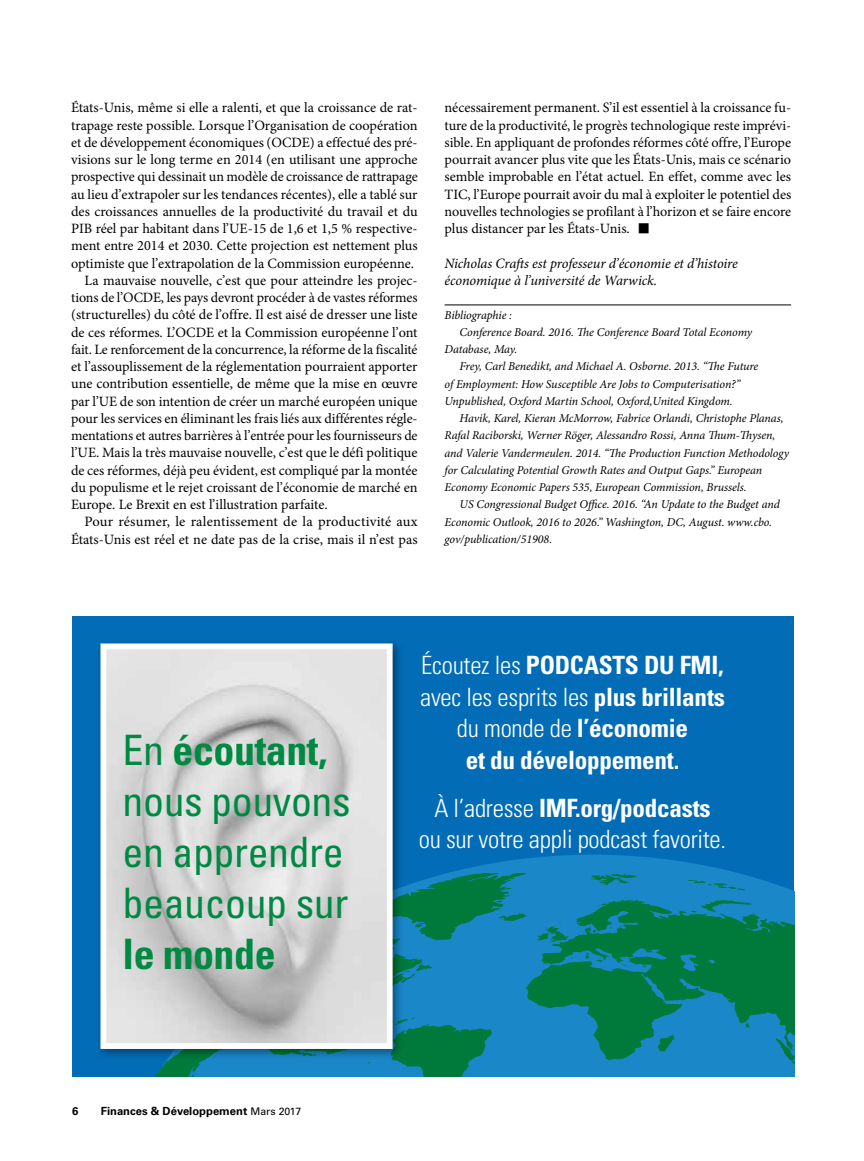
<style>
.page{position:relative;width:864px;height:1161px;background:#fff}
.page>*{position:absolute;margin:0;border:0;box-sizing:border-box;transform-origin:0 0}
.t1{font:condensed 41.85px/51px "Univers LT Std";letter-spacing:-.01em;color:#008943}
.t2{font:700 condensed 41.85px "Univers LT Std";letter-spacing:-.01em;color:#008943}
.t3{font:34.5px "Minion Pro";color:#000}
.t4{font:700 condensed 25.2px/31.5px "Univers LT Std";letter-spacing:-.01em;color:#fff;text-align:center}
.t5{font:300 condensed 25.2px/31.5px "Univers LT Std";letter-spacing:-.01em;color:#fff;text-align:center}
.t6{font:14.25px/17.2px "Minion Pro";letter-spacing:-.005em;color:#000;text-align:justify}
.t7{font:italic 14.25px/17.2px "Minion Pro";letter-spacing:-.01em;color:#000}
.t8{font:14.25px "Minion Pro";letter-spacing:.015em;color:#000}
.t9{font:italic 12px "Minion Pro";letter-spacing:-.01em;color:#000}
.t10{font:700 11.25px "Univers LT Std";color:#000}
.s1{font-weight:700}
.s2{font-weight:400;font-size:10.5px}
.s3{font-weight:300}
</style>
<div class="page">
<hr style="left:445px;top:305px;width:346px;height:1px;background:#000">
<div style="left:72px;top:616px;width:722px;height:460px;background:#036cb6"></div>
<svg style="left:449px;top:855px;width:345px;height:45px;fill:#1a87c9"></svg>
<svg style="left:687px;top:880px;width:59px;height:11px"></svg>
<svg style="left:527px;top:900px;width:267px;height:176px;background:#0c807d"></svg>
<svg style="left:596px;top:960px;width:7px;height:2px"></svg>
<svg style="left:585px;top:952px;width:4px;height:7px"></svg>
<svg style="left:537px;top:922px;width:32px;height:20px"></svg>
<svg style="left:691px;top:900px;width:66px;height:15px"></svg>
<svg style="left:155px;top:873px;width:372px;height:203px;background:#11829d"></svg>
<svg style="left:591px;top:874px;width:46px;height:11px"></svg>
<div style="left:95px;top:638px;width:309px;height:422px;background:#000;opacity:.4"></div>
<img style="left:108px;top:650px;width:278px;height:392px">
<div style="left:101px;top:643px;width:292px;height:406px;border:6px solid #fff"></div>
<p class="t6" style="left:71px;top:99px;width:348px">États-Unis, même si elle a ralenti, et que la croissance de rat-</p>
<p class="t6" style="left:71px;top:117px;width:348px">trapage reste possible. Lorsque l’Organisation de coopération</p>
<p class="t6" style="left:71px;top:134px;width:348px">et de développement économiques (OCDE) a effectué des pré-</p>
<p class="t6" style="left:71px;top:151px;width:348px">visions sur le long terme en 2014 (en utilisant une approche</p>
<p class="t6" style="left:71px;top:168px;width:348px">prospective qui dessinait un modèle de croissance de rattrapage</p>
<p class="t6" style="left:71px;top:186px;width:348px">au lieu d’extrapoler sur les tendances récentes), elle a tablé sur</p>
<p class="t6" style="left:71px;top:203px;width:348px">des croissances annuelles de la productivité du travail et du</p>
<p class="t6" style="left:71px;top:220px;width:348px">PIB réel par habitant dans l’UE-15 de 1,6 et 1,5 % respective-</p>
<p class="t6" style="left:71px;top:237px;width:348px">ment entre 2014 et 2030. Cette projection est nettement plus</p>
<p class="t6" style="left:71px;top:255px;width:345px">optimiste que l’extrapolation de la Commission européenne.</p>
<p class="t6" style="left:85px;top:272px;width:335px">La mauvaise nouvelle, c’est que pour atteindre les projec-</p>
<p class="t6" style="left:71px;top:289px;width:348px">tions de l’OCDE, les pays devront procéder à de vastes réformes</p>
<p class="t6" style="left:71px;top:306px;width:348px">(structurelles) du côté de l’offre. Il est aisé de dresser une liste</p>
<p class="t6" style="left:71px;top:324px;width:348px">de ces réformes. L’OCDE et la Commission européenne l’ont</p>
<p class="t6" style="left:71px;top:341px;width:348px">fait. Le renforcement de la concurrence, la réforme de la fiscalité</p>
<p class="t6" style="left:71px;top:358px;width:348px">et l’assouplissement de la réglementation pourraient apporter</p>
<p class="t6" style="left:71px;top:375px;width:348px">une contribution essentielle, de même que la mise en œuvre</p>
<p class="t6" style="left:71px;top:393px;width:348px">par l’UE de son intention de créer un marché européen unique</p>
<p class="t6" style="left:71px;top:410px;width:348px">pour les services en éliminant les frais liés aux différentes régle-</p>
<p class="t6" style="left:71px;top:427px;width:348px">mentations et autres barrières à l’entrée pour les fournisseurs de</p>
<p class="t6" style="left:71px;top:444px;width:348px">l’UE. Mais la très mauvaise nouvelle, c’est que le défi politique</p>
<p class="t6" style="left:71px;top:462px;width:348px">de ces réformes, déjà peu évident, est compliqué par la montée</p>
<p class="t6" style="left:71px;top:479px;width:348px">du populisme et le rejet croissant de l’économie de marché en</p>
<p class="t6" style="left:71px;top:496px;width:258px">Europe. Le Brexit en est l’illustration parfaite.</p>
<p class="t8" style="left:85px;top:512px;width:335px">Pour résumer, le ralentissement de la productivité aux</p>
<p class="t6" style="left:71px;top:531px;width:348px">États-Unis est réel et ne date pas de la crise, mais il n’est pas</p>
<p class="t6" style="left:445px;top:99px;width:348px">nécessairement permanent. S’il est essentiel à la croissance fu&shy;ture de la productivité, le progrès technologique reste imprévi&shy;sible. En appliquant de profondes réformes côté offre, l’Europe pourrait avancer plus vite que les États-Unis, mais ce scénario semble improbable en l’état actuel. En effet, comme avec les TIC, l’Europe pourrait avoir du mal à exploiter le potentiel des nouvelles technologies se profilant à l’horizon et se faire encore plus distancer par les États-Unis.</p>
<h2 class="t3" style="left:637px;top:203px;width:16px">■</h2>
<p class="t7" style="left:445px;top:254px;width:295px">Nicholas Crafts est professeur d’économie et d’histoire économique à l’université de Warwick.</p>
<p class="t9" style="left:445px;top:307px;width:69px">Bibliographie :</p>
<p class="t9" style="left:460px;top:324px;width:294px">Conference Board. 2016. The Conference Board Total Economy</p>
<p class="t9" style="left:445px;top:341px;width:74px">Database, May.</p>
<p class="t9" style="left:460px;top:358px;width:300px">Frey, Carl Benedikt, and Michael A. Osborne. 2013. “The Future</p>
<p class="t9" style="left:445px;top:376px;width:297px">of Employment: How Susceptible Are Jobs to Computerisation?”</p>
<p class="t9" style="left:445px;top:393px;width:290px">Unpublished, Oxford Martin School, Oxford,United Kingdom.</p>
<p class="t9" style="left:460px;top:410px;width:326px">Havik, Karel, Kieran McMorrow, Fabrice Orlandi, Christophe Planas,</p>
<p class="t9" style="left:445px;top:427px;width:332px">Rafal Raciborski, Werner Röger, Alessandro Rossi, Anna Thum-Thysen,</p>
<p class="t9" style="left:445px;top:445px;width:346px">and Valerie Vandermeulen. 2014. “The Production Function Methodology</p>
<p class="t9" style="left:445px;top:462px;width:319px">for Calculating Potential Growth Rates and Output Gaps.” European</p>
<p class="t9" style="left:445px;top:479px;width:304px">Economy Economic Papers 535, European Commission, Brussels.</p>
<p class="t9" style="left:460px;top:496px;width:322px">US Congressional Budget Office. 2016. “An Update to the Budget and</p>
<p class="t9" style="left:445px;top:514px;width:329px">Economic Outlook, 2016 to 2026.” Washington, DC, August. www.cbo.</p>
<p class="t9" style="left:445px;top:531px;width:109px">gov/publication/51908.</p>
<h1 class="t1" style="left:123px;top:724px;width:230px">En <span class="s1">écoutant, </span>nous pouvons en apprendre beaucoup sur</h1>
<h1 class="t2" style="left:123px;top:929px;width:155px">le monde</h1>
<p class="t10" style="left:72px;top:1105px;width:8px">6</p>
<p class="t10" style="left:101px;top:1105px;width:202px">Finances &amp; Développement <span class="s2">Mars 2017</span></p>
<h3 class="t4" style="left:420px;top:649px;width:306px"><span class="s3">Écoutez les</span> PODCASTS DU FMI, <span class="s3">avec les esprits les</span> plus brillants <span class="s3">du monde de</span> l’économie<br>et du développement.</h3>
<h3 class="t5" style="left:419px;top:792px;width:309px">À l’adresse <span class="s1">IMF.org/podcasts<br></span>ou sur votre appli podcast favorite.</h3>
</div>
